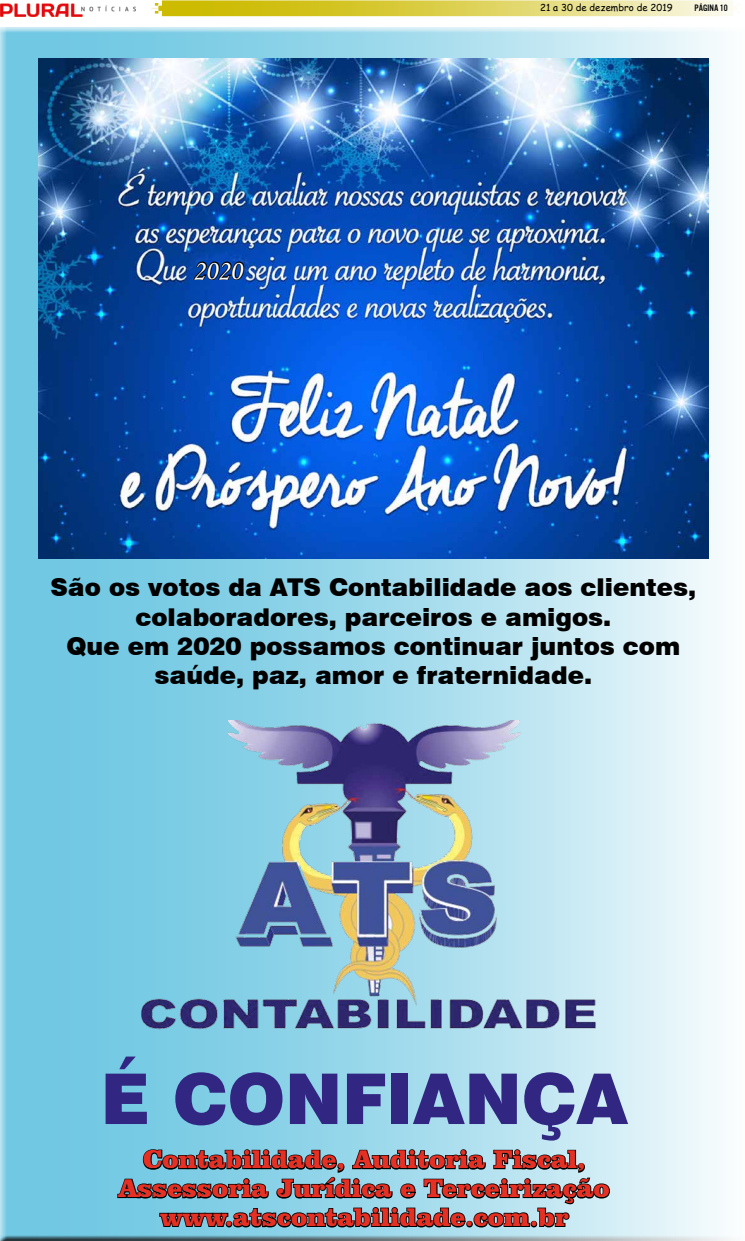
<style>
.page{position:relative;width:745px;height:1241px;background:#fff}
.page>*{position:absolute;margin:0;border:0;box-sizing:border-box;transform-origin:0 0}
.t1{font:900 70px "Swiss 721 BT";color:#312783}
.t2{font:28px "Monotype Corsiva";color:#fff}
.t3{font:900 26.25px/28.9px "Clarendon BT";color:#e63023;text-align:center}
.t4{font:900 24.5px/29.4px "Swiss 721 BT";color:#000;text-align:center}
.t5{font:9.62px "Comic Sans MS";color:#000}
.t6{font:9.62px "U.S.101";color:#000}
</style>
<div class="page">
<img style="left:1px;top:3px;width:135px;height:14px">
<svg style="left:151px;top:0;width:582px;height:16px;background:#dfd462"></svg>
<div style="left:1px;top:27px;width:743px;height:1213px;background:#000;opacity:.75"></div>
<img style="left:80px;top:720px;width:575px;height:318px">
<svg style="left:116px;top:1147px;width:494px;height:82px;background:#709ca9"></svg>
<img style="left:39px;top:58px;width:668px;height:501px">
<svg style="left:192px;top:260px;width:53px;height:21px"></svg>
<p class="t2" style="left:192px;top:253px;width:51px">2020</p>
<p class="t5" style="left:540px;top:1px;width:134px">21 a 30 de dezembro de 2019</p>
<p class="t6" style="left:694px;top:2px;width:35px">PÁGINa 10</p>
<p class="t4" style="left:50px;top:572px;width:646px">São os votos da ATS Contabilidade aos clientes, colaboradores, parceiros e amigos.<br>Que em 2020 possamos continuar juntos com saúde, paz, amor e fraternidade.</p>
<h1 class="t1" style="left:101px;top:1056px;width:528px">É CONFIANÇA</h1>
<p class="t3" style="left:119px;top:1144px;width:492px">Contabilidade, Auditoria Fiscal,<br>Assessoria Jurídica e Terceirização www.atscontabilidade.com.br</p>
</div>
